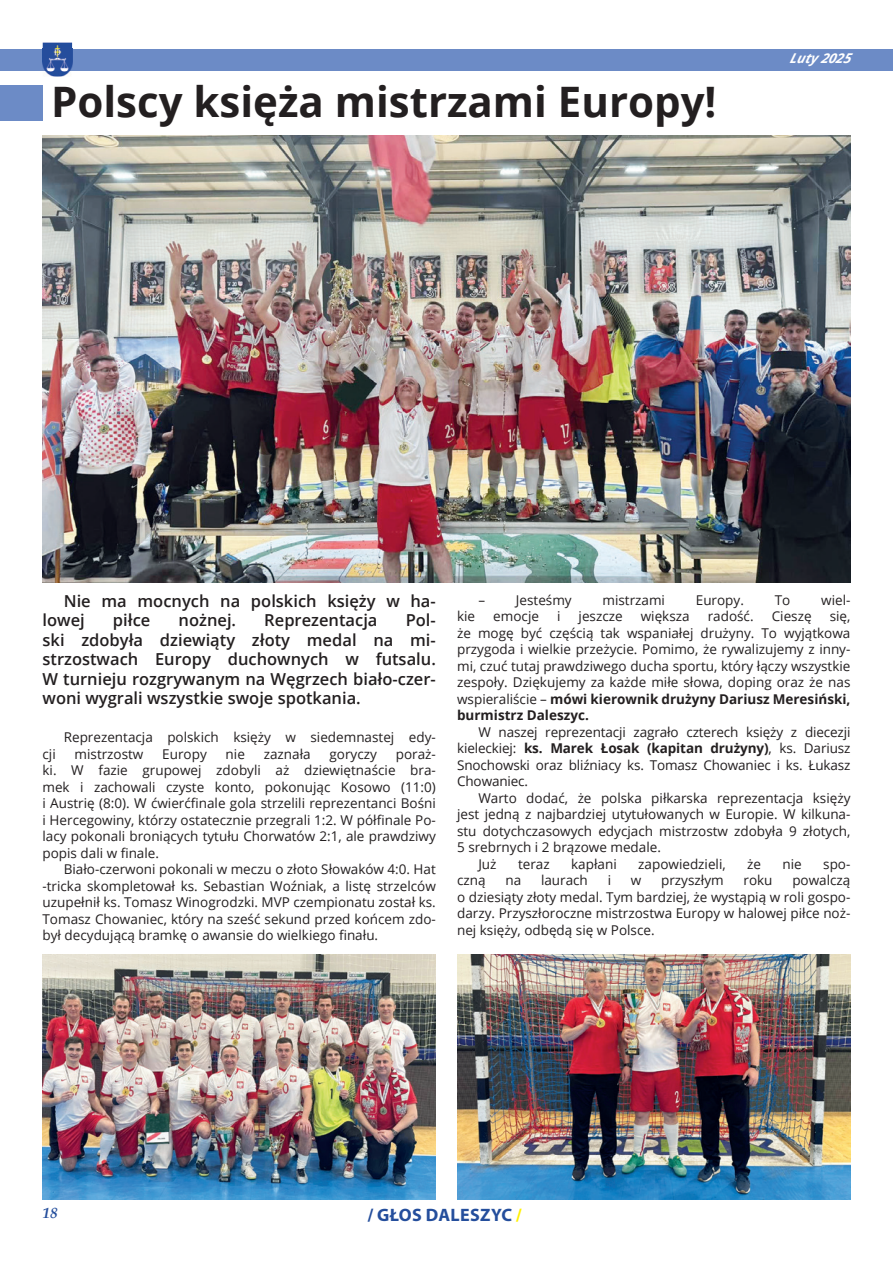
<style>
.page{position:relative;width:893px;height:1263px;background:#fff}
.page>*{position:absolute;margin:0;border:0;box-sizing:border-box;transform-origin:0 0}
.t1{font:700 42px "Open Sans";color:#231f20}
.t2{font:700 18px "Myriad Pro";letter-spacing:.02em;color:#244e9c}
.t3{font:600 16.5px/19.5px "Open Sans";color:#231f20}
.t4{font:italic 700 15px "Palatino Linotype";color:#244e9c}
.t5{font:13.5px/16.5px "Open Sans";color:#231f20;text-align:justify}
.t6{font:italic 700 13.5px "Open Sans";color:#fff}
.s1{font-weight:700}
.s2{color:#fff101}
</style>
<div class="page">
<div style="left:0;top:49px;width:893px;height:21px;background:#6c8bc6"></div>
<img style="left:43px;top:43px;width:29px;height:34px">
<img style="left:43px;top:49px;width:29px;height:21px">
<div style="left:0;top:85px;width:43px;height:35px;background:#6c8bc6"></div>
<img style="left:43px;top:955px;width:393px;height:244px">
<img style="left:457px;top:955px;width:393px;height:244px">
<img style="left:43px;top:135px;width:807px;height:448px">
<h1 class="t1" style="left:51px;top:72px;width:667px">Polscy księża mistrzami Europy!</h1>
<p class="t6" style="left:789px;top:49px;width:67px">Luty 2025</p>
<p class="t3" style="left:43px;top:591px;width:395px;text-indent:21px">Nie ma mocnych na polskich księży w ha&shy;lowej</p>
<p class="t3" style="left:43px;top:610px;width:395px;text-align:justify;text-indent:363px">Pol&shy;ski zdobyła dziewiąty złoty medal na mi&shy;strzostwach Europy duchownych w futsalu.<br>W turnieju rozgrywanym na Węgrzech biało-czer&shy;woni wygrali wszystkie swoje spotkania.</p>
<p class="t5" style="left:64px;top:729px;width:374px">Reprezentacja polskich księży w siedemnastej edy-</p>
<p class="t5" style="left:43px;top:745px;width:15px">cji</p>
<p class="t5" style="left:75px;top:745px;width:70px">mistrzostw</p>
<p class="t5" style="left:162px;top:745px;width:46px">Europy</p>
<p class="t5" style="left:226px;top:745px;width:21px">nie</p>
<p class="t5" style="left:264px;top:745px;width:48px">zaznała</p>
<p class="t5" style="left:329px;top:745px;width:49px">goryczy</p>
<p class="t3" style="left:113px;top:610px;width:39px">piłce</p>
<p class="t3" style="left:179px;top:610px;width:59px">nożnej.</p>
<p class="t3" style="left:264px;top:610px;width:115px">Reprezentacja</p>
<p class="t5" style="left:43px;top:745px;width:395px;text-indent:353px">poraż&shy;ki. W fazie grupowej zdobyli aż dziewiętnaście bra&shy;mek i zachowali czyste konto, pokonując Kosowo (11:0) i Austrię (8:0). W ćwierćfinale gola strzelili reprezentanci Bośni i Hercegowiny, którzy ostatecznie przegrali 1:2. W półfinale Po&shy;lacy pokonali broniących tytułu Chorwatów 2:1, ale prawdziwy popis dali w finale.</p>
<p class="t5" style="left:43px;top:861px;width:395px;text-indent:21px">Biało-czerwoni pokonali w meczu o złoto Słowaków 4:0. Hat -tricka skompletował ks. Sebastian Woźniak, a listę strzelców uzupełnił ks. Tomasz Winogrodzki. MVP czempionatu został ks.<br>Tomasz Chowaniec, który na sześć sekund przed końcem zdo&shy;był decydującą bramkę o awansie do wielkiego finału.</p>
<p class="t5" style="left:478px;top:591px;width:95px">– Jesteśmy</p>
<p class="t5" style="left:602px;top:591px;width:64px">mistrzami</p>
<p class="t5" style="left:696px;top:591px;width:50px">Europy.</p>
<p class="t5" style="left:775px;top:591px;width:17px">To</p>
<p class="t5" style="left:821px;top:591px;width:31px">wiel-</p>
<p class="t5" style="left:457px;top:608px;width:20px">kie</p>
<p class="t5" style="left:493px;top:608px;width:47px">emocje</p>
<p class="t5" style="left:557px;top:608px;width:5px">i</p>
<p class="t5" style="left:579px;top:608px;width:46px">jeszcze</p>
<p class="t5" style="left:641px;top:608px;width:50px">większa</p>
<p class="t5" style="left:708px;top:608px;width:47px">radość.</p>
<p class="t5" style="left:772px;top:608px;width:41px">Cieszę</p>
<p class="t5" style="left:457px;top:608px;width:395px;text-indent:373px">się, że mogę być częścią tak wspaniałej drużyny. To wyjątkowa przygoda i wielkie przeżycie. Pomimo, że rywalizujemy z inny&shy;mi, czuć tutaj prawdziwego ducha sportu, który łączy wszystkie zespoły. Dziękujemy za każde miłe słowa, doping oraz że nas wspieraliście – <span class="s1">mówi kierownik drużyny Dariusz Meresiński, burmistrz Daleszyc.</span></p>
<p class="t5" style="left:457px;top:723px;width:395px;text-indent:21px">W naszej reprezentacji zagrało czterech księży z diecezji kieleckiej: <span class="s1">ks. Marek Łosak (kapitan drużyny)</span>, ks. Dariusz Snochowski oraz bliźniacy ks. Tomasz Chowaniec i ks. Łukasz Chowaniec.</p>
<p class="t5" style="left:478px;top:789px;width:374px">Warto dodać, że polska piłkarska reprezentacja księży</p>
<p class="t5" style="left:457px;top:805px;width:395px">jest jedną z najbardziej utytułowanych w Europie. W kilkuna-</p>
<p class="t5" style="left:457px;top:822px;width:395px">stu dotychczasowych edycjach mistrzostw zdobyła 9 złotych,</p>
<p class="t5" style="left:457px;top:838px;width:205px">5 srebrnych i 2 brązowe medale.</p>
<p class="t5" style="left:478px;top:855px;width:20px">Już</p>
<p class="t5" style="left:518px;top:855px;width:33px">teraz</p>
<p class="t5" style="left:571px;top:855px;width:47px">kapłani</p>
<p class="t5" style="left:638px;top:855px;width:89px">zapowiedzieli,</p>
<p class="t5" style="left:747px;top:855px;width:15px">że</p>
<p class="t5" style="left:782px;top:855px;width:21px">nie</p>
<p class="t5" style="left:823px;top:855px;width:29px">spo-</p>
<p class="t5" style="left:457px;top:871px;width:30px">czną</p>
<p class="t5" style="left:505px;top:871px;width:17px">na</p>
<p class="t5" style="left:541px;top:871px;width:48px">laurach</p>
<p class="t5" style="left:608px;top:871px;width:5px">i</p>
<p class="t5" style="left:631px;top:871px;width:12px">w</p>
<p class="t5" style="left:661px;top:871px;width:64px">przyszłym</p>
<p class="t5" style="left:743px;top:871px;width:31px">roku</p>
<p class="t5" style="left:457px;top:871px;width:395px;text-indent:335px">powalczą o dziesiąty złoty medal. Tym bardziej, że wystąpią w roli gospo&shy;darzy. Przyszłoroczne mistrzostwa Europy w halowej piłce noż&shy;nej księży, odbędą się w Polsce.</p>
<p class="t4" style="left:43px;top:1202px;width:16px">18</p>
<h2 class="t2" style="left:367px;top:1203px;width:156px">/ GŁOS DALESZYC <span class="s2">/</span></h2>
</div>
